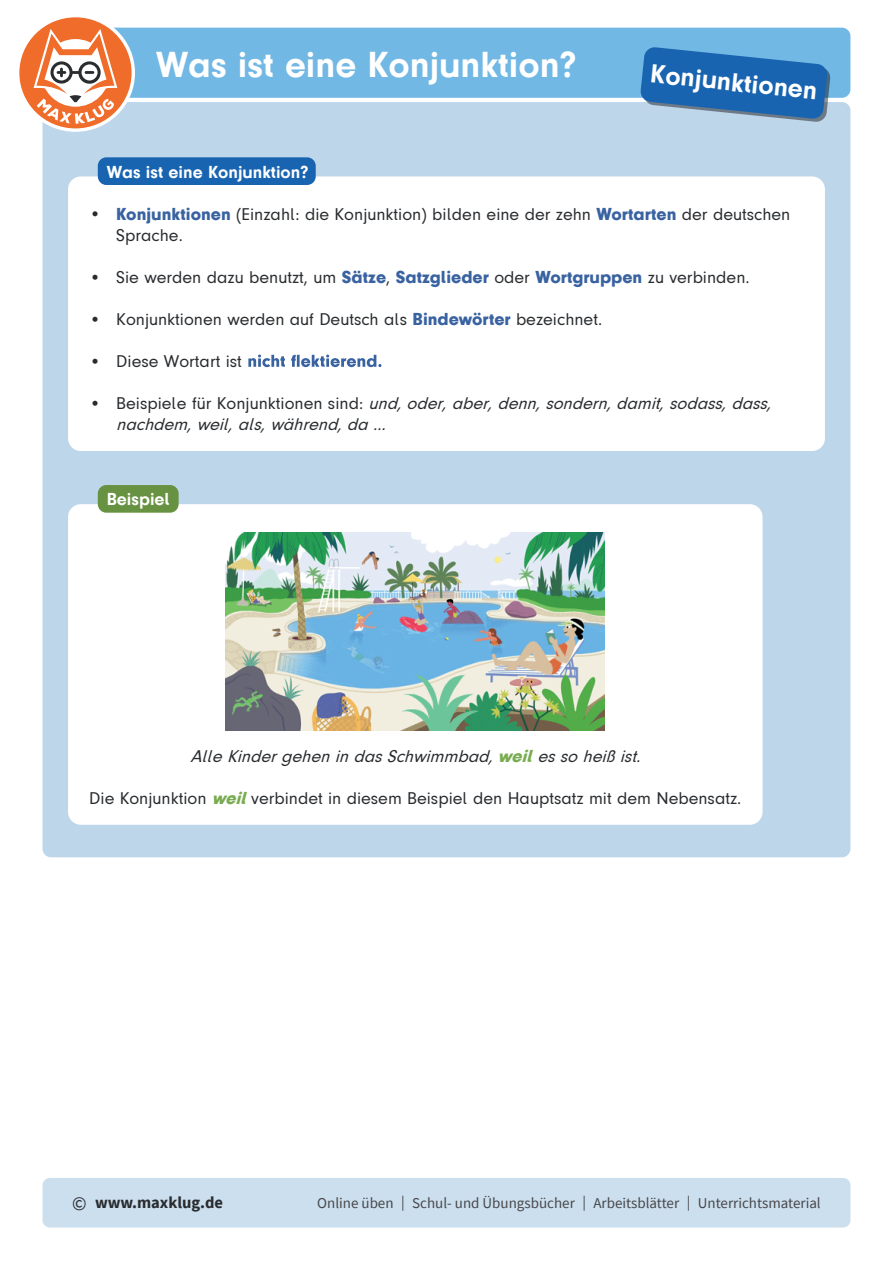
<style>
.page{position:relative;width:893px;height:1263px;background:#fff}
.page>*{position:absolute;margin:0;border:0;box-sizing:border-box;transform-origin:0 0}
.t1{font:700 37.5px "Mk Druckschrift N";color:#fff}
.t2{font:700 27px "Mk Druckschrift N";color:#fff}
.t3{font:18px/21px "Mk Druckschrift N";color:#292c2f}
.t4{font:italic 18px/21px "Mk Druckschrift N";color:#292c2f}
.t5{font:700 18px "Mk Druckschrift N";color:#fff}
.t6{font:700 16.5px "Source Sans Pro";color:#292c2f}
.t7{font:15px "Source Sans Pro";color:#47474a}
.s1{font-family:"Mk Druckschrift N bl"}
.s2{font-family:"Mk Druckschrift N bl";color:#3962a1}
.s3{font-style:normal}
.s4{font-family:"Mk Druckschrift N bl";color:#79ac51}
.s5{font-family:"Mk Druckschrift N bl";font-style:italic;color:#79ac51}
.s6{font-weight:400;font-size:19.5px}
</style>
<div class="page">
<div style="left:43px;top:102px;width:807px;height:755px;background:#bdd6ea;border-radius:9px"></div>
<div style="left:75px;top:28px;width:775px;height:70px;background:#72b8e5;border-radius:9px"></div>
<svg style="left:640px;top:47px;width:191px;height:75px"></svg>
<div style="left:43px;top:1178px;width:807px;height:49px;background:#ccdfee;border-radius:7px"></div>
<svg style="left:19px;top:17px;width:116px;height:115px"></svg>
<div style="left:68px;top:176px;width:757px;height:275px;background:#fff;border-radius:13px"></div>
<div style="left:68px;top:504px;width:694px;height:321px;background:#fff;border-radius:13px"></div>
<div style="left:98px;top:157px;width:218px;height:28px;background:#1964b0;border-radius:9px"></div>
<div style="left:98px;top:485px;width:81px;height:28px;background:#679241;border-radius:9px"></div>
<img style="left:226px;top:533px;width:379px;height:197px">
<svg style="left:248px;top:355px;width:133px;height:12px"></svg>
<h1 class="t1" style="left:156px;top:43px;width:422px">Was ist eine Konjunktion?</h1>
<p class="t5" style="left:107px;top:162px;width:203px">Was ist eine Konjunktion?</p>
<h2 class="t2" style="left:652px;top:58px;width:169px;rotate:6deg">Konjunktionen</h2>
<p class="t3" style="left:116px;top:204px;width:676px;text-indent:-27px"><span class="s1">•</span> <span class="s2">Konjunktionen</span> (Einzahl: die Konjunktion) bilden eine der zehn <span class="s2">Wortarten</span> der deutschen<br>Sprache.</p>
<p class="t3" style="left:89px;top:267px;width:662px">• Sie werden dazu benutzt, um <span class="s2">Sätze</span>, <span class="s2">Satzglieder</span> oder <span class="s2">Wortgruppen</span> zu verbinden.</p>
<p class="t3" style="left:89px;top:309px;width:514px">• Konjunktionen werden auf Deutsch als <span class="s2">Bindewörter</span> bezeichnet.</p>
<p class="t3" style="left:89px;top:351px;width:154px">• Diese Wortart ist</p>
<p class="t4" style="left:116px;top:393px;width:662px;text-indent:-27px"><span class="s3">• B e i s p i e l e f ü r K o n j u n kt i o n e n s i n d :</span> und,oder,aber,denn,sondern,damit,sodass,dass, nachdem,weil,als,während,da …</p>
<p class="t5" style="left:107px;top:489px;width:64px">Beispiel</p>
<p class="t4" style="left:190px;top:745px;width:457px">AlleKindergehenindasSchwimmbad,<span class="s4">weil</span>essoheißist.</p>
<p class="t3" style="left:89px;top:787px;width:654px">Die Konjunktion <span class="s5">weil</span>verbindet in diesem Beispiel den Hauptsatz mit dem Nebensatz.</p>
<p class="t6" style="left:72px;top:1191px;width:152px"><span class="s6">©</span> www.maxklug.de</p>
<p class="t7" style="left:317px;top:1194px;width:505px">Online üben | Schul- und Übungsbücher | Arbeitsblätter | Unterrichtsmaterial</p>
</div>
